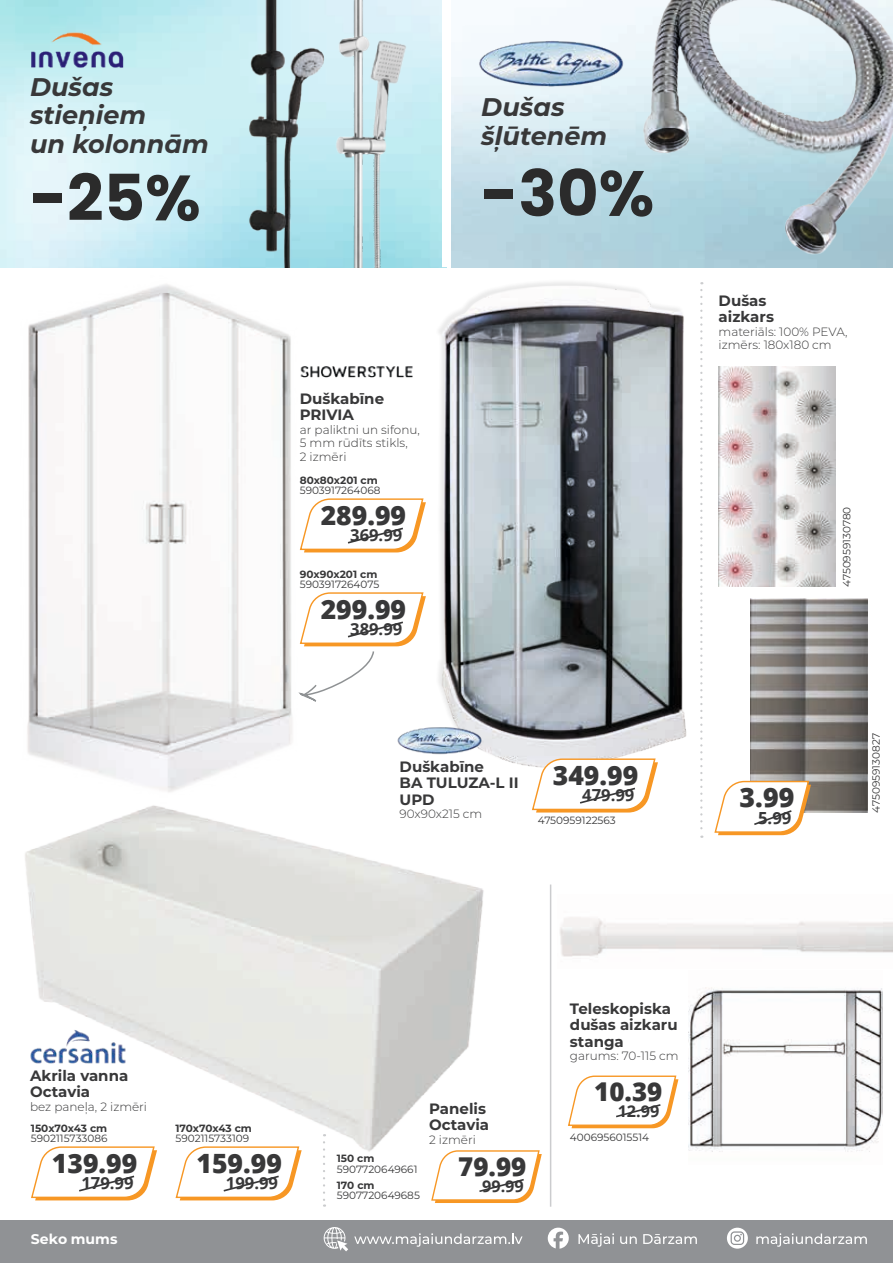
<style>
.page{position:relative;width:893px;height:1263px;background:#fff}
.page>*{position:absolute;margin:0;border:0;box-sizing:border-box;transform-origin:0 0}
.t1{font:700 63.9px "Poppins";color:#2b2b2b}
.t2{font:800 26.7px "Open Sans";color:#383839}
.t3{font:800 26.55px "Open Sans";color:#383839}
.t4{font:800 25.95px "Open Sans";color:#383839}
.t5{font:italic 700 25.5px/28.5px "Montserrat";color:#383839}
.t6{font:700 16.65px "Open Sans";color:#383839}
.t7{font:700 16.2px "Open Sans";color:#383839}
.t8{font:700 15px/16.5px "Montserrat";color:#383839}
.t9{font:700 14.1px "Montserrat";color:#fff}
.t10{font:300 12px/13.5px "Montserrat";color:#383839}
.t11{font:10.5px "Montserrat";color:#383839}
.t12{font:700 10.5px "Montserrat";color:#383839}
</style>
<div class="page">
<div style="left:0;top:1220px;width:893px;height:43px;background:#909295"></div>
<svg style="left:578px;top:1233px;width:36px;height:14px"></svg>
<svg style="left:620px;top:1236px;width:17px;height:8px"></svg>
<svg style="left:643px;top:1234px;width:54px;height:10px"></svg>
<svg style="left:354px;top:1233px;width:169px;height:14px"></svg>
<svg style="left:756px;top:1233px;width:111px;height:14px"></svg>
<svg style="left:548px;top:1228px;width:21px;height:21px"></svg>
<svg style="left:727px;top:1228px;width:21px;height:20px"></svg>
<svg style="left:324px;top:1227px;width:24px;height:24px"></svg>
<img style="left:438px;top:282px;width:264px;height:485px">
<img style="left:25px;top:808px;width:459px;height:344px">
<img style="left:238px;top:0;width:181px;height:267px">
<img style="left:19px;top:29px;width:117px;height:48px">
<img style="left:622px;top:0;width:271px;height:257px">
<img style="left:474px;top:40px;width:152px;height:52px">
<img style="left:397px;top:727px;width:86px;height:30px">
<img style="left:14px;top:267px;width:289px;height:541px">
<img style="left:297px;top:355px;width:116px;height:34px">
<svg style="left:299px;top:498px;width:127px;height:54px"></svg>
<svg style="left:531px;top:758px;width:127px;height:54px"></svg>
<svg style="left:30px;top:1146px;width:127px;height:54px"></svg>
<svg style="left:175px;top:1146px;width:127px;height:54px"></svg>
<svg style="left:297px;top:592px;width:129px;height:127px"></svg>
<img style="left:29px;top:1030px;width:98px;height:35px">
<svg style="left:430px;top:1149px;width:112px;height:54px"></svg>
<svg style="left:568px;top:1075px;width:110px;height:53px"></svg>
<hr style="left:550px;top:884px;width:1px;height:323px;background:#cbccce">
<svg style="left:323px;top:1142px;width:2px;height:65px"></svg>
<svg style="left:700px;top:290px;width:2px;height:548px"></svg>
<img style="left:719px;top:366px;width:116px;height:221px">
<img style="left:750px;top:599px;width:118px;height:213px">
<svg style="left:714px;top:780px;width:97px;height:55px"></svg>
<img style="left:560px;top:917px;width:333px;height:40px">
<img style="left:688px;top:987px;width:194px;height:165px">
<h3 class="t5" style="left:30px;top:71px;width:180px">Dušas stieņiem<br>un kolonnām</h3>
<h3 class="t5" style="left:481px;top:92px;width:127px">Dušas šļūtenēm</h3>
<h1 class="t1" style="left:30px;top:161px;width:172px">-25%</h1>
<h1 class="t1" style="left:481px;top:156px;width:174px">-30%</h1>
<h3 class="t8" style="left:300px;top:389px;width:86px">Duškabīne<br>PRIVIA</h3>
<p class="t10" style="left:300px;top:422px;width:122px">ar paliktni un sifonu,<br>5 mm rūdīts stikls,<br>2 izmēri</p>
<p class="t12" style="left:300px;top:473px;width:79px">80x80x201 cm</p>
<p class="t11" style="left:300px;top:483px;width:82px">5903917264068</p>
<h3 class="t3" style="left:321px;top:495px;width:87px">289.99</h3>
<h3 class="t6" style="left:350px;top:523px;width:54px">369.99</h3>
<p class="t12" style="left:300px;top:567px;width:79px">90x90x201 cm</p>
<p class="t11" style="left:300px;top:577px;width:81px">5903917264075</p>
<h3 class="t3" style="left:321px;top:589px;width:87px">299.99</h3>
<h3 class="t6" style="left:350px;top:617px;width:54px">389.99</h3>
<h3 class="t8" style="left:400px;top:757px;width:121px">Duškabīne<br>BA TULUZA-L II<br>UPD</h3>
<p class="t10" style="left:400px;top:807px;width:84px">90x90x215 cm</p>
<h3 class="t3" style="left:553px;top:755px;width:87px">349.99</h3>
<h3 class="t6" style="left:582px;top:783px;width:54px">479.99</h3>
<p class="t11" style="left:538px;top:813px;width:79px">4750959122563</p>
<h3 class="t8" style="left:719px;top:291px;width:57px">Dušas aizkars</h3>
<p class="t10" style="left:719px;top:324px;width:130px">materiāls: 100% PEVA, izmērs: 180x180 cm</p>
<p class="t11" style="left:839px;top:587px;width:82px;rotate:-90deg">4750959130780</p>
<h2 class="t2" style="left:740px;top:777px;width:56px">3.99</h2>
<h3 class="t6" style="left:758px;top:806px;width:35px">5.99</h3>
<p class="t11" style="left:869px;top:812px;width:81px;rotate:-90deg">4750959130827</p>
<h3 class="t8" style="left:30px;top:1066px;width:100px">Akrila vanna<br>Octavia</h3>
<p class="t10" style="left:30px;top:1099px;width:118px">bez paneļa, 2 izmēri</p>
<h3 class="t8" style="left:429px;top:1099px;width:62px">Panelis<br>Octavia</h3>
<p class="t10" style="left:429px;top:1132px;width:48px">2 izmēri</p>
<p class="t12" style="left:31px;top:1121px;width:78px">150x70x43 cm</p>
<p class="t11" style="left:31px;top:1131px;width:78px">5902115733086</p>
<p class="t12" style="left:176px;top:1121px;width:78px">170x70x43 cm</p>
<p class="t11" style="left:176px;top:1131px;width:75px">5902115733109</p>
<h3 class="t3" style="left:52px;top:1143px;width:87px">139.99</h3>
<h3 class="t6" style="left:81px;top:1171px;width:54px">179.99</h3>
<h3 class="t9" style="left:31px;top:1229px;width:88px">Seko mums</h3>
<h3 class="t3" style="left:196px;top:1143px;width:87px">159.99</h3>
<h3 class="t6" style="left:226px;top:1171px;width:54px">199.99</h3>
<p class="t12" style="left:337px;top:1151px;width:39px">150 cm</p>
<p class="t11" style="left:337px;top:1162px;width:82px">5907720649661</p>
<p class="t12" style="left:337px;top:1177px;width:39px">170 cm</p>
<p class="t11" style="left:337px;top:1188px;width:85px">5907720649685</p>
<h3 class="t4" style="left:458px;top:1147px;width:70px">79.99</h3>
<h3 class="t7" style="left:482px;top:1174px;width:43px">99.99</h3>
<h3 class="t8" style="left:570px;top:1000px;width:109px">Teleskopiska dušas aizkaru stanga</h3>
<p class="t10" style="left:570px;top:1049px;width:110px">garums: 70-115 cm</p>
<h3 class="t4" style="left:594px;top:1072px;width:70px">10.39</h3>
<h3 class="t7" style="left:618px;top:1100px;width:43px">12.99</h3>
<p class="t11" style="left:570px;top:1130px;width:81px">4006956015514</p>
</div>
